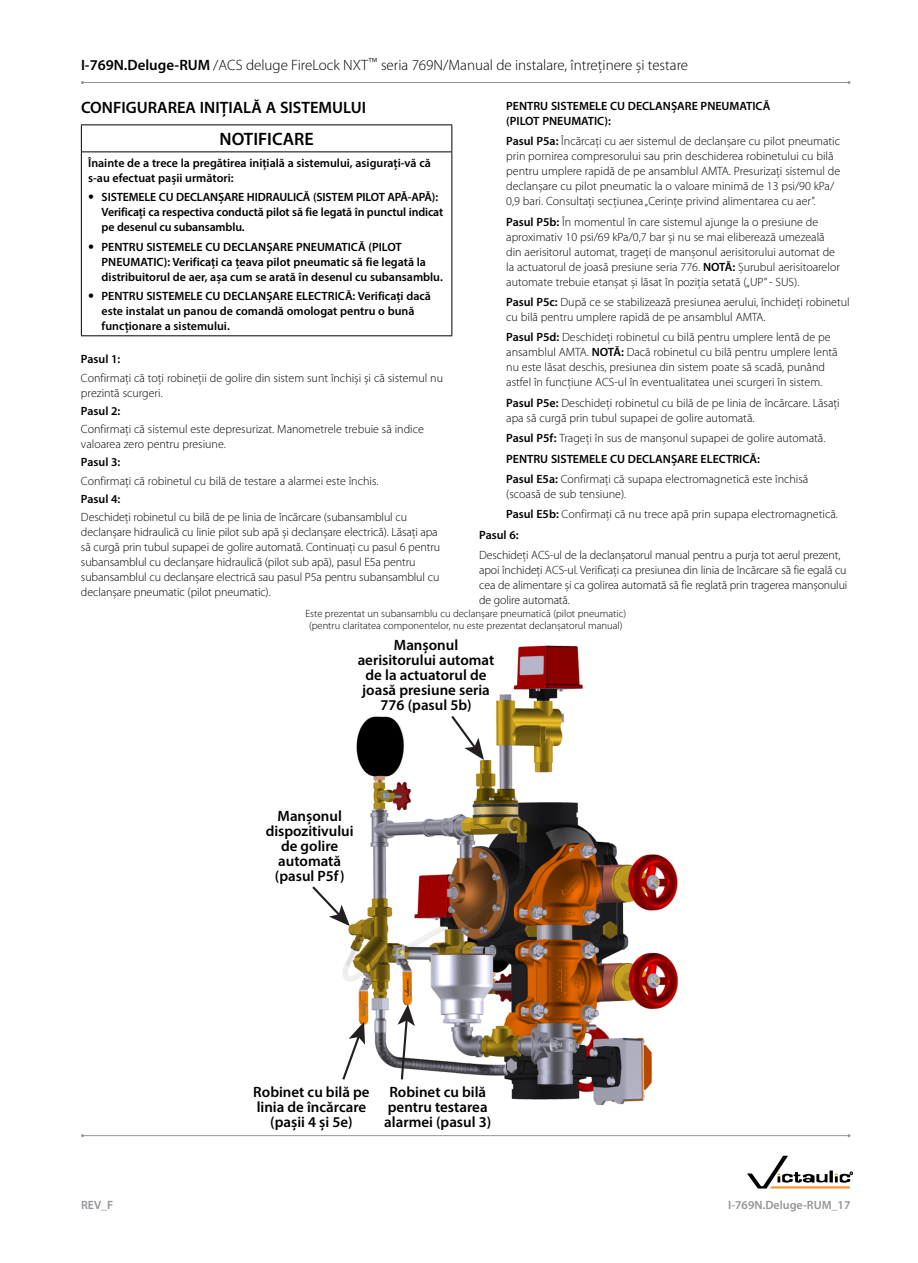
<style>
.page{position:relative;width:918px;height:1263px;background:#fff}
.page>*{position:absolute;margin:0;border:0;box-sizing:border-box;transform-origin:0 0}
.t1{font:600 18px "Myriad Pro";color:#000}
.t2{font:600 16.5px "Myriad Pro";color:#000}
.t3{font:600 15px/15px "Myriad Pro";color:#000;text-align:center}
.t4{font:300 15px "Myriad Pro";color:#000}
.t5{font:300 12px/15px "Myriad Pro";color:#000}
.t6{font:600 12px/15px "Myriad Pro";color:#000}
.t7{font:600 12px "Myriad Pro";color:#939598}
.t8{font:300 10.5px/12px "Myriad Pro";color:#000;text-align:center}
.s1{font-weight:600}
.s2{font-family:"Trade Gothic LT Std Bd 2";font-weight:400}
</style>
<div class="page">
<hr style="left:82px;top:82px;width:767px;height:1px;background:#939598">
<img style="left:343px;top:645px;width:335px;height:461px">
<svg style="left:449px;top:713px;width:35px;height:47px"></svg>
<svg style="left:398px;top:1004px;width:17px;height:78px"></svg>
<svg style="left:342px;top:1022px;width:23px;height:60px"></svg>
<svg style="left:312px;top:884px;width:38px;height:42px"></svg>
<hr style="left:81px;top:124px;width:371px;height:1px;background:#000">
<svg style="left:81px;top:125px;width:1px;height:26px"></svg>
<svg style="left:452px;top:125px;width:1px;height:26px"></svg>
<hr style="left:81px;top:151px;width:371px;height:1px;background:#000">
<hr style="left:81px;top:152px;width:1px;height:183px;background:#000">
<hr style="left:452px;top:152px;width:1px;height:183px;background:#000">
<hr style="left:81px;top:335px;width:371px;height:1px;background:#000">
<svg style="left:747px;top:1156px;width:106px;height:32px"></svg>
<hr style="left:83px;top:1135px;width:766px;height:1px;background:#939598">
<p class="t4" style="left:81px;top:57px;width:609px"><span class="s1">I-769N.Deluge-RUM</span> /ACS deluge FireLock NXT<sup>™</sup> seria 769N/Manual de instalare, întreținere și testare</p>
<h2 class="t2" style="left:81px;top:97px;width:287px">CONFIGURAREA INIȚIALĂ A SISTEMULUI</h2>
<h1 class="t1" style="left:220px;top:128px;width:96px">NOTIFICARE</h1>
<p class="t6" style="left:88px;top:155px;width:344px">Înainte de a trece la pregătirea inițială a sistemului, asigurați-vă că s-au efectuat pașii următori:</p>
<p class="t6" style="left:102px;top:189px;width:343px;text-indent:-13px"><span class="s2">•</span> SISTEMELE CU DECLANȘARE HIDRAULICĂ (SISTEM PILOT APĂ-APĂ):<br>Verificați ca respectiva conductă pilot să fie legată în punctul indicat pe desenul cu subansamblu.</p>
<p class="t6" style="left:102px;top:239px;width:343px;text-indent:-14px"><span class="s2">•</span> PENTRU SISTEMELE CU DECLANȘARE PNEUMATICĂ (PILOT<br>PNEUMATIC): Verificați ca țeava pilot pneumatic să fie legată la distribuitorul de aer, așa cum se arată în desenul cu subansamblu.</p>
<p class="t6" style="left:102px;top:288px;width:331px;text-indent:-14px"><span class="s2">•</span> PENTRU SISTEMELE CU DECLANȘARE ELECTRICĂ: Verificați dacă este instalat un panou de comandă omologat pentru o bună funcționare a sistemului.</p>
<p class="t6" style="left:81px;top:351px;width:41px">Pasul 1:</p>
<p class="t5" style="left:81px;top:370px;width:364px">Confirmați că toți robineții de golire din sistem sunt închiși și că sistemul nu prezintă scurgeri.</p>
<p class="t6" style="left:81px;top:403px;width:41px">Pasul 2:</p>
<p class="t5" style="left:81px;top:422px;width:344px">Confirmați că sistemul este depresurizat. Manometrele trebuie să indice valoarea zero pentru presiune.</p>
<p class="t6" style="left:81px;top:454px;width:41px">Pasul 3:</p>
<p class="t5" style="left:81px;top:473px;width:299px">Confirmați că robinetul cu bilă de testare a alarmei este închis.</p>
<p class="t6" style="left:81px;top:491px;width:41px">Pasul 4:</p>
<p class="t5" style="left:81px;top:510px;width:361px">Deschideți robinetul cu bilă de pe linia de încărcare (subansamblul cu declanșare hidraulică cu linie pilot sub apă și declanșare electrică). Lăsați apa să curgă prin tubul supapei de golire automată. Continuați cu pasul 6 pentru subansamblul cu declanșare hidraulică (pilot sub apă), pasul E5a pentru subansamblul cu declanșare electrică sau pasul P5a pentru subansamblul cu declanșare pneumatic (pilot pneumatic).</p>
<p class="t6" style="left:506px;top:98px;width:266px">PENTRU SISTEMELE CU DECLANȘARE PNEUMATICĂ (PILOT PNEUMATIC):</p>
<p class="t5" style="left:506px;top:134px;width:335px"><span class="s1">Pasul P5a:</span> Încărcați cu aer sistemul de declanșare cu pilot pneumatic prin pornirea compresorului sau prin deschiderea robinetului cu bilă pentru umplere rapidă de pe ansamblul AMTA. Presurizați sistemul de declanșare cu pilot pneumatic la o valoare minimă de 13 psi/90 kPa/ 0,9 bari. Consultați secțiunea „Cerințe privind alimentarea cu aer”.</p>
<p class="t5" style="left:506px;top:214px;width:335px"><span class="s1">Pasul P5b:</span> În momentul în care sistemul ajunge la o presiune de aproximativ 10 psi/69 kPa/0,7 bar și nu se mai eliberează umezeală din aerisitorul automat, trageți de manșonul aerisitorului automat de la actuatorul de joasă presiune seria 776. <span class="s1">NOTĂ:</span> Șurubul aerisitoarelor automate trebuie etanșat și lăsat în poziția setată („UP” - SUS).</p>
<p class="t5" style="left:506px;top:295px;width:345px"><span class="s1">Pasul P5c:</span> După ce se stabilizează presiunea aerului, închideți robinetul cu bilă pentru umplere rapidă de pe ansamblul AMTA.</p>
<p class="t5" style="left:506px;top:330px;width:333px"><span class="s1">Pasul P5d:</span> Deschideți robinetul cu bilă pentru umplere lentă de pe ansamblul AMTA. <span class="s1">NOTĂ:</span> Dacă robinetul cu bilă pentru umplere lentă nu este lăsat deschis, presiunea din sistem poate să scadă, punând astfel în funcțiune ACS-ul în eventualitatea unei scurgeri în sistem.</p>
<p class="t5" style="left:506px;top:395px;width:335px"><span class="s1">Pasul P5e:</span> Deschideți robinetul cu bilă de pe linia de încărcare. Lăsați apa să curgă prin tubul supapei de golire automată.</p>
<p class="t5" style="left:506px;top:428px;width:321px;line-height:20.4px"><span class="s1">Pasul P5f:</span> Trageți în sus de manșonul supapei de golire automată.<br><span class="s1">PENTRU SISTEMELE CU DECLANȘARE ELECTRICĂ:<br>Pasul E5a:</span> Confirmați că supapa electromagnetică este închisă</p>
<p class="t5" style="left:506px;top:487px;width:122px">(scoasă de sub tensiune).</p>
<p class="t5" style="left:506px;top:507px;width:333px"><span class="s1">Pasul E5b:</span> Confirmați că nu trece apă prin supapa electromagnetică.</p>
<p class="t6" style="left:479px;top:527px;width:41px">Pasul 6:</p>
<p class="t5" style="left:479px;top:548px;width:370px">Deschideți ACS-ul de la declanșatorul manual pentru a purja tot aerul prezent, apoi închideți ACS-ul. Verificați ca presiunea din linia de încărcare să fie egală cu cea de alimentare și ca golirea automată să fie reglată prin tragerea manșonului de golire automată.</p>
<p class="t8" style="left:305px;top:608px;width:322px">Este prezentat un subansamblu cu declanșare pneumatică (pilot pneumatic) (pentru claritatea componentelor, nu este prezentat declanșatorul manual)</p>
<p class="t3" style="left:358px;top:637px;width:138px">Manșonul aerisitorului automat de la actuatorul de joasă presiune seria<br>776 (pasul 5b)</p>
<p class="t3" style="left:266px;top:808px;width:89px">Manșonul dispozitivului de golire automată (pasul P5f)</p>
<p class="t3" style="left:253px;top:1084px;width:118px">Robinet cu bilă pe linia de încărcare (pașii 4 și 5e)</p>
<p class="t3" style="left:384px;top:1084px;width:108px">Robinet cu bilă pentru testarea alarmei (pasul 3)</p>
<p class="t7" style="left:81px;top:1197px;width:34px">REV_F</p>
<p class="t7" style="left:728px;top:1197px;width:124px">I-769N.Deluge-RUM_17</p>
</div>
